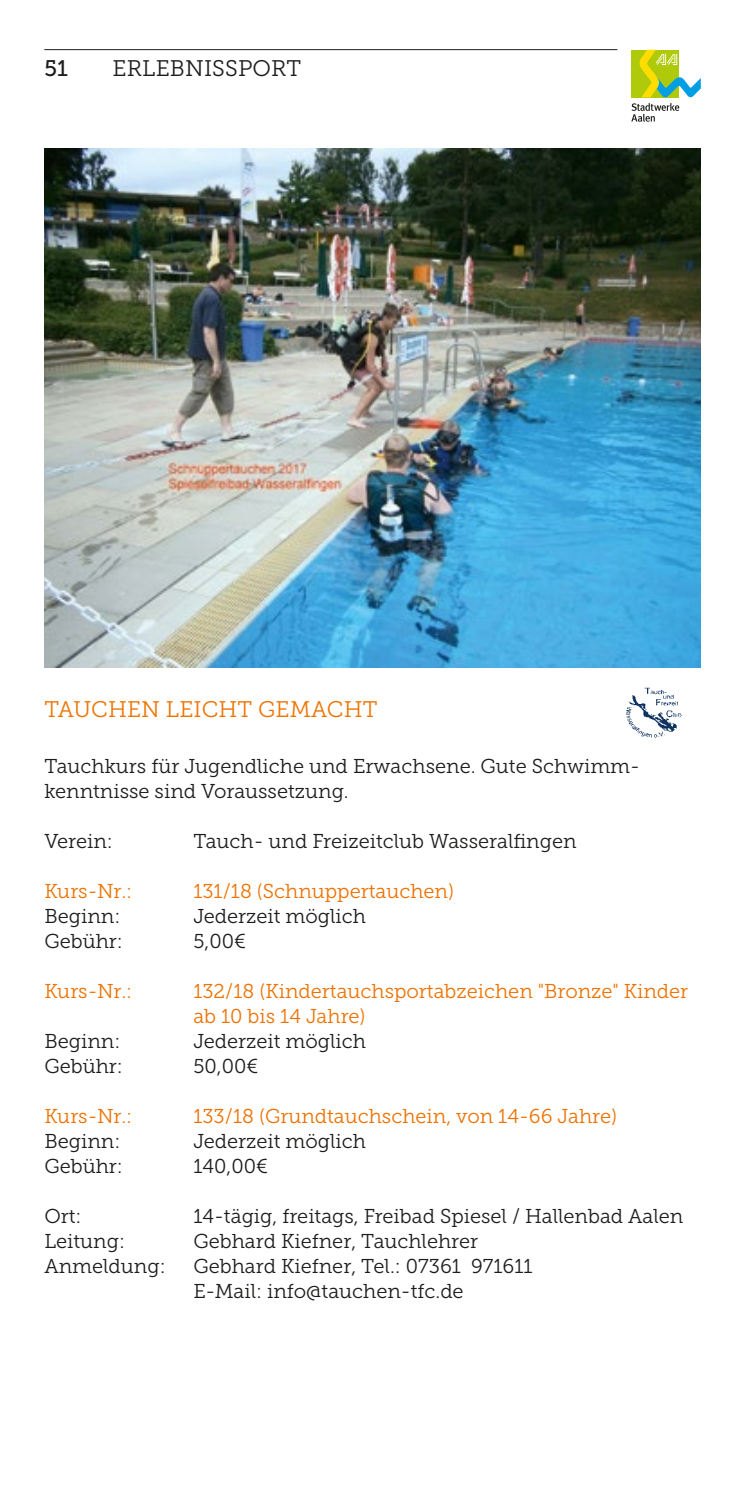
<style>
.page{position:relative;width:745px;height:1489px;background:#fff}
.page>*{position:absolute;margin:0;border:0;box-sizing:border-box;transform-origin:0 0}
.t1{font:22.5px "Museo Slab 300";letter-spacing:.005em;color:#ee7402}
.t2{font:22.5px "Museo Slab 300";letter-spacing:.005em;color:#1d1d1b}
.t3{font:22.5px "Museo Slab 500";color:#1d1d1b}
.t4{font:20px/25px "Museo Slab 300";color:#1d1d1b}
.t5{font:20px/25px "Museo Slab 300";color:#ee7203}
</style>
<div class="page">
<hr style="left:44px;top:49px;width:573px;height:1px;background:#1d1d1b">
<svg style="left:631px;top:50px;width:69px;height:72px"></svg>
<img style="left:44px;top:149px;width:656px;height:518px">
<img style="left:626px;top:687px;width:56px;height:51px">
<p class="t3" style="left:44px;top:56px;width:25px">51</p>
<p class="t2" style="left:112px;top:56px;width:190px">ERLEBNISSPORT</p>
<p class="t1" style="left:44px;top:696px;width:334px">TAUCHEN LEICHT GEMACHT</p>
<p class="t4" style="left:44px;top:753px;width:596px">Tauchkurs für Jugendliche und Erwachsene. Gute Schwimm&shy;kenntnisse sind Voraussetzung.</p>
<p class="t4" style="left:44px;top:828px;width:70px">Verein:</p>
<p class="t4" style="left:193px;top:828px;width:384px">Tauch- und Freizeitclub Wasseralfingen</p>
<p class="t5" style="left:44px;top:878px;width:89px">Kurs-Nr.:</p>
<p class="t5" style="left:193px;top:878px;width:262px">131/18 (Schnuppertauchen)</p>
<p class="t4" style="left:44px;top:903px;width:77px">Beginn:</p>
<p class="t4" style="left:193px;top:903px;width:174px">Jederzeit möglich</p>
<p class="t4" style="left:44px;top:928px;width:80px">Gebühr:</p>
<p class="t4" style="left:193px;top:928px;width:54px">5,00€</p>
<p class="t5" style="left:44px;top:978px;width:89px">Kurs-Nr.:</p>
<p class="t5" style="left:193px;top:978px;width:496px">132/18 (Kindertauchsportabzeichen "Bronze" Kinder ab 10 bis 14 Jahre)</p>
<p class="t4" style="left:44px;top:1028px;width:77px">Beginn:</p>
<p class="t4" style="left:193px;top:1028px;width:174px">Jederzeit möglich</p>
<p class="t4" style="left:44px;top:1053px;width:80px">Gebühr:</p>
<p class="t4" style="left:193px;top:1053px;width:66px">50,00€</p>
<p class="t5" style="left:44px;top:1103px;width:89px">Kurs-Nr.:</p>
<p class="t5" style="left:193px;top:1103px;width:425px">133/18 (Grundtauchschein, von 14-66 Jahre)</p>
<p class="t4" style="left:44px;top:1128px;width:77px">Beginn:</p>
<p class="t4" style="left:193px;top:1128px;width:174px">Jederzeit möglich</p>
<p class="t4" style="left:44px;top:1153px;width:80px">Gebühr:</p>
<p class="t4" style="left:193px;top:1153px;width:76px">140,00€</p>
<p class="t4" style="left:44px;top:1203px;width:39px">Ort:</p>
<p class="t4" style="left:193px;top:1203px;width:491px">14-tägig, freitags, Freibad Spiesel / Hallenbad Aalen</p>
<p class="t4" style="left:44px;top:1228px;width:82px">Leitung:</p>
<p class="t4" style="left:193px;top:1228px;width:286px">Gebhard Kiefner, Tauchlehrer</p>
<p class="t4" style="left:44px;top:1253px;width:123px">Anmeldung:</p>
<p class="t4" style="left:193px;top:1253px;width:340px">Gebhard Kiefner, Tel.: 07361 971611<br>E-Mail: info@tauchen-tfc.de</p>
</div>
